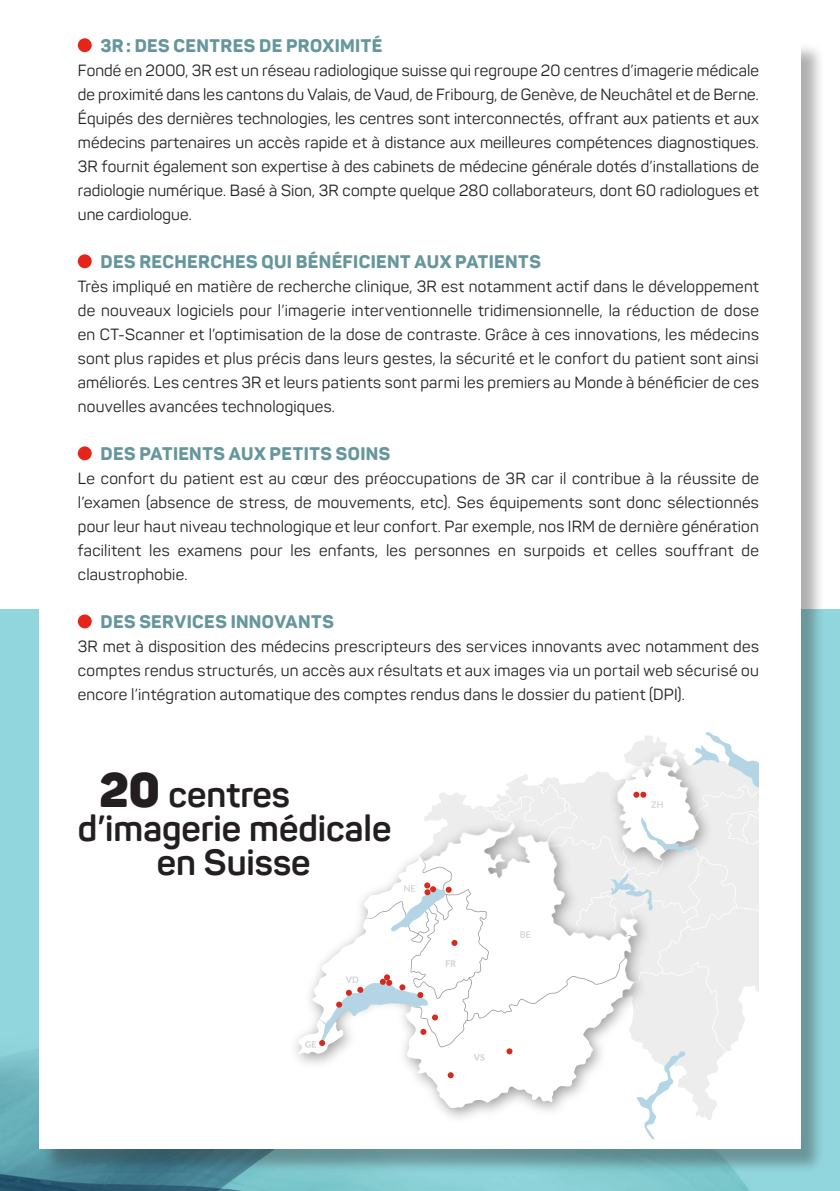
<style>
.page{position:relative;width:840px;height:1191px;background:#fff}
.page>*{position:absolute;margin:0;border:0;box-sizing:border-box;transform-origin:0 0}
.t1{font:700 36px "Panton";color:#231f20}
.t2{font:800 18px "Panton";letter-spacing:.02em;color:#65969c}
.t3{font:16px/24px "Panton";letter-spacing:.015em;color:#231f20;text-align:justify}
.s1{font-weight:900;font-size:48px}
</style>
<div class="page">
<svg style="left:0;top:609px;width:839px;height:582px;background:#82c6ce"></svg>
<div style="left:42px;top:43px;width:783px;height:1130px;background:#231f20;opacity:.35"></div>
<div style="left:39px;top:40px;width:760px;height:1108px;background:#fff"></div>
<div style="left:78px;top:38px;width:14px;height:14px;background:#e72419;border-radius:50%"></div>
<div style="left:78px;top:254px;width:14px;height:14px;background:#e72419;border-radius:50%"></div>
<div style="left:78px;top:446px;width:14px;height:14px;background:#e72419;border-radius:50%"></div>
<div style="left:78px;top:614px;width:14px;height:14px;background:#e72419;border-radius:50%"></div>
<svg style="left:297px;top:732px;width:461px;height:408px"></svg>
<p class="t2" style="left:100px;top:34px;width:283px">3R: DES CENTRES DE PROXIMITÉ</p>
<p class="t3" style="left:78px;top:58px;width:682px">Fondé en 2000, 3R est un réseau radiologique suisse qui regroupe 20 centres d’imagerie médicale de proximité dans les cantons du Valais, de Vaud, de Fribourg, de Genève, de Neuchâtel et de Berne.<br>Équipés des dernières technologies, les centres sont interconnectés, offrant aux patients et aux médecins partenaires un accès rapide et à distance aux meilleures compétences diagnostiques.<br>3R fournit également son expertise à des cabinets de médecine générale dotés d’installations de radiologie numérique. Basé à Sion, 3R compte quelque 280 collaborateurs, dont 60 radiologues et une cardiologue.</p>
<p class="t2" style="left:100px;top:250px;width:441px">DES RECHERCHES QUI BÉNÉFICIENT AUX PATIENTS</p>
<p class="t3" style="left:78px;top:274px;width:682px">Très impliqué en matière de recherche clinique, 3R est notamment actif dans le développement de nouveaux logiciels pour l’imagerie interventionnelle tridimensionnelle, la réduction de dose en CT-Scanner et l’optimisation de la dose de contraste. Grâce à ces innovations, les médecins sont plus rapides et plus précis dans leurs gestes, la sécurité et le confort du patient sont ainsi améliorés. Les centres 3R et leurs patients sont parmi les premiers au Monde à bénéficier de ces nouvelles avancées technologiques.</p>
<p class="t2" style="left:100px;top:442px;width:291px">DES PATIENTS AUX PETITS SOINS</p>
<p class="t3" style="left:78px;top:466px;width:682px">Le confort du patient est au cœur des préoccupations de 3R car il contribue à la réussite de l’examen (absence de stress, de mouvements, etc). Ses équipements sont donc sélectionnés pour leur haut niveau technologique et leur confort. Par exemple, nos IRM de dernière génération facilitent les examens pour les enfants, les personnes en surpoids et celles souffrant de claustrophobie.</p>
<p class="t2" style="left:100px;top:610px;width:235px">DES SERVICES INNOVANTS</p>
<p class="t3" style="left:78px;top:634px;width:682px">3R met à disposition des médecins prescripteurs des services innovants avec notamment des comptes rendus structurés, un accès aux résultats et aux images via un portail web sécurisé ou encore l’intégration automatique des comptes rendus dans le dossier du patient (DPI).</p>
<p class="t1" style="left:99px;top:772px;width:192px"><span class="s1">20</span> centres</p>
<p class="t1" style="left:78px;top:806px;width:315px">d’imagerie médicale</p>
<p class="t1" style="left:157px;top:840px;width:155px">en Suisse</p>
</div>
